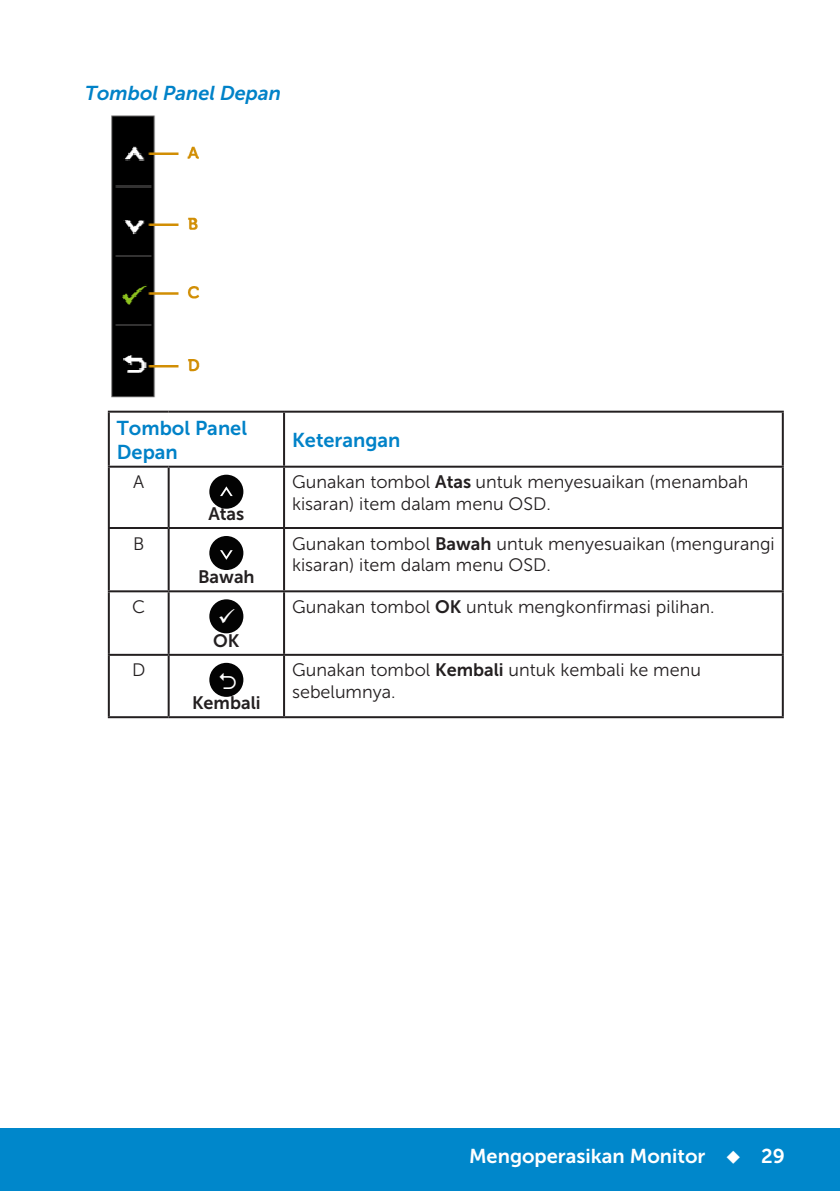
<style>
.page{position:relative;width:840px;height:1191px;background:#fff}
.page>*{position:absolute;margin:0;border:0;box-sizing:border-box;transform-origin:0 0}
.Table_Head{font:20px/24px "Museo Sans For Dell 700";color:#0082c8}
.t1{font:20px "Museo Sans For Dell 700";color:#fff}
.Head3{font:italic 20px "Museo Sans For Dell 700";color:#0082c8}
.Table_Paragraph{font:18px/21.6px "Museo Sans For Dell 300";color:#231f20}
.Table_Paragraph-2{font:18px "Museo Sans For Dell 700";color:#231f20}
.s1{font-family:"Museo Sans For Dell 700"}
</style>
<div class="page">
<div style="left:0;top:1128px;width:839px;height:63px;background:#0087cb"></div>
<img style="left:111px;top:115px;width:89px;height:282px">
<hr style="left:108px;top:411px;width:60px;height:2px;background:#231f20">
<hr style="left:108px;top:413px;width:2px;height:53px;background:#231f20">
<hr style="left:168px;top:411px;width:116px;height:2px;background:#231f20">
<hr style="left:284px;top:411px;width:499px;height:2px;background:#231f20">
<hr style="left:283px;top:413px;width:2px;height:53px;background:#231f20">
<hr style="left:781px;top:413px;width:2px;height:53px;background:#231f20">
<hr style="left:108px;top:466px;width:60px;height:2px;background:#231f20">
<hr style="left:108px;top:468px;width:2px;height:59px;background:#231f20">
<hr style="left:168px;top:466px;width:116px;height:2px;background:#231f20">
<hr style="left:167px;top:468px;width:2px;height:59px;background:#231f20">
<hr style="left:284px;top:466px;width:499px;height:2px;background:#231f20">
<hr style="left:283px;top:468px;width:2px;height:59px;background:#231f20">
<hr style="left:781px;top:468px;width:2px;height:59px;background:#231f20">
<hr style="left:108px;top:527px;width:60px;height:2px;background:#231f20">
<hr style="left:108px;top:529px;width:2px;height:61px;background:#231f20">
<hr style="left:168px;top:527px;width:116px;height:2px;background:#231f20">
<hr style="left:167px;top:529px;width:2px;height:61px;background:#231f20">
<hr style="left:284px;top:527px;width:499px;height:2px;background:#231f20">
<hr style="left:283px;top:529px;width:2px;height:61px;background:#231f20">
<hr style="left:781px;top:529px;width:2px;height:61px;background:#231f20">
<hr style="left:108px;top:590px;width:60px;height:2px;background:#231f20">
<hr style="left:108px;top:592px;width:2px;height:62px;background:#231f20">
<hr style="left:168px;top:590px;width:116px;height:2px;background:#231f20">
<hr style="left:167px;top:592px;width:2px;height:62px;background:#231f20">
<hr style="left:284px;top:590px;width:499px;height:2px;background:#231f20">
<hr style="left:283px;top:592px;width:2px;height:62px;background:#231f20">
<hr style="left:781px;top:592px;width:2px;height:62px;background:#231f20">
<hr style="left:108px;top:654px;width:60px;height:2px;background:#231f20">
<hr style="left:108px;top:656px;width:2px;height:60px;background:#231f20">
<hr style="left:168px;top:654px;width:116px;height:2px;background:#231f20">
<hr style="left:167px;top:656px;width:2px;height:60px;background:#231f20">
<hr style="left:284px;top:654px;width:499px;height:2px;background:#231f20">
<hr style="left:283px;top:656px;width:2px;height:60px;background:#231f20">
<hr style="left:781px;top:656px;width:2px;height:60px;background:#231f20">
<hr style="left:108px;top:716px;width:60px;height:2px;background:#231f20">
<hr style="left:168px;top:716px;width:116px;height:2px;background:#231f20">
<hr style="left:284px;top:716px;width:499px;height:2px;background:#231f20">
<div style="left:209px;top:475px;width:34px;height:34px;background:#030303;border-radius:50%"></div>
<svg style="left:220px;top:486px;width:12px;height:10px"></svg>
<div style="left:209px;top:536px;width:34px;height:34px;background:#030303;border-radius:50%"></div>
<svg style="left:220px;top:550px;width:12px;height:10px"></svg>
<div style="left:209px;top:599px;width:34px;height:34px;background:#030303;border-radius:50%"></div>
<div style="left:209px;top:663px;width:34px;height:34px;background:#030303;border-radius:50%"></div>
<p class="Head3" style="left:85px;top:82px;width:197px">Tombol Panel Depan</p>
<p class="Table_Head" style="left:117px;top:416px;width:132px">Tombol Panel<br>Depan</p>
<p class="Table_Paragraph" style="left:133px;top:471px;width:13px">A</p>
<p class="Table_Paragraph" style="left:133px;top:532px;width:13px">B</p>
<p class="Table_Paragraph" style="left:132px;top:596px;width:15px">C</p>
<p class="Table_Paragraph" style="left:132px;top:659px;width:15px">D</p>
<p class="Table_Paragraph-2" style="left:208px;top:504px;width:37px">Atas</p>
<p class="Table_Paragraph-2" style="left:198px;top:566px;width:58px">Bawah</p>
<p class="Table_Paragraph-2" style="left:213px;top:630px;width:28px">OK</p>
<p class="Table_Paragraph-2" style="left:192px;top:693px;width:70px">Kembali</p>
<p class="Table_Head" style="left:292px;top:428px;width:110px">Keterangan</p>
<p class="Table_Paragraph" style="left:292px;top:471px;width:457px">Gunakan tombol <span class="s1">Atas</span> untuk menyesuaikan (menambah kisaran) item dalam menu OSD.</p>
<p class="Table_Paragraph" style="left:292px;top:532px;width:484px">Gunakan tombol <span class="s1">Bawah</span> untuk menyesuaikan (mengurangi kisaran) item dalam menu OSD.</p>
<p class="Table_Paragraph" style="left:292px;top:596px;width:424px">Gunakan tombol <span class="s1">OK</span> untuk mengkonfirmasi pilihan.</p>
<p class="Table_Paragraph" style="left:292px;top:659px;width:410px">Gunakan tombol <span class="s1">Kembali</span> untuk kembali ke menu sebelumnya.</p>
<p class="t1" style="left:469px;top:1144px;width:317px">Mengoperasikan Monitor ◆ 29</p>
</div>
